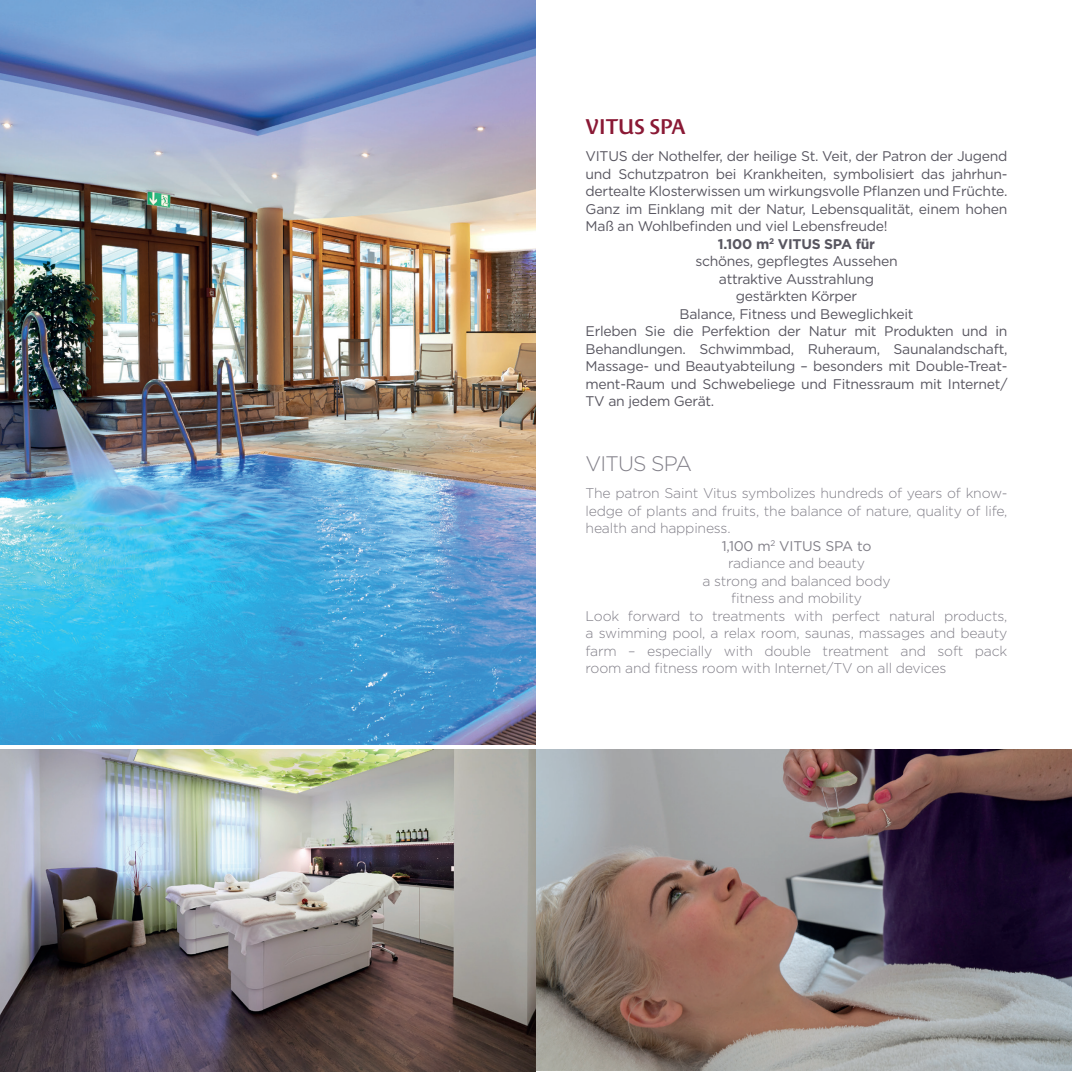
<style>
.page{position:relative;width:1072px;height:1072px;background:#fff}
.page>*{position:absolute;margin:0;border:0;box-sizing:border-box;transform-origin:0 0}
.t1{font:600 21px "Costa Std";letter-spacing:-.02em;color:#8a1935}
.t2{font:300 21px "Gotham";letter-spacing:-.04em;color:#817f88}
.t3{font:14px "Gotham";letter-spacing:-.02em;color:#585660}
.t4{font:300 14px "Gotham";letter-spacing:-.015em;color:#817f88}
.t5{font:700 14px "Gotham";letter-spacing:-.02em;color:#585660}
.t6{font:14px "Gotham";letter-spacing:-.015em;color:#817f88}
</style>
<div class="page">
<img style="left:0;top:0;width:536px;height:744px">
<img style="left:0;top:749px;width:1071px;height:322px">
<h1 class="t1" style="left:585px;top:114px;width:102px">VITUS SPA</h1>
<p class="t3" style="left:585px;top:147px;width:423px">VITUS der Nothelfer, der heilige St. Veit, der Patron der Jugend</p>
<p class="t3" style="left:585px;top:165px;width:421px">und Schutzpatron bei Krankheiten, symbolisiert das jahrhun-</p>
<p class="t3" style="left:585px;top:182px;width:423px">dertealte Klosterwissen um wirkungsvolle Pflanzen und Früchte.</p>
<p class="t3" style="left:585px;top:200px;width:423px">Ganz im Einklang mit der Natur, Lebensqualität, einem hohen</p>
<p class="t3" style="left:585px;top:217px;width:303px">Maß an Wohlbefinden und viel Lebensfreude!</p>
<p class="t5" style="left:718px;top:234px;width:159px">1.100 m<sup>2</sup> VITUS SPA für</p>
<p class="t3" style="left:695px;top:252px;width:204px">schönes, gepflegtes Aussehen</p>
<p class="t3" style="left:719px;top:270px;width:157px">attraktive Ausstrahlung</p>
<p class="t3" style="left:735px;top:287px;width:123px">gestärkten Körper</p>
<p class="t3" style="left:679px;top:305px;width:235px">Balance, Fitness und Beweglichkeit</p>
<p class="t3" style="left:585px;top:322px;width:423px">Erleben Sie die Perfektion der Natur mit Produkten und in</p>
<p class="t3" style="left:585px;top:340px;width:423px">Behandlungen. Schwimmbad, Ruheraum, Saunalandschaft,</p>
<p class="t3" style="left:585px;top:357px;width:423px">Massage- und Beautyabteilung – besonders mit Double-Treat-</p>
<p class="t3" style="left:585px;top:375px;width:423px">ment-Raum und Schwebeliege und Fitnessraum mit Internet/</p>
<p class="t3" style="left:585px;top:392px;width:130px">TV an jedem Gerät.</p>
<h1 class="t2" style="left:585px;top:450px;width:108px">VITUS SPA</h1>
<p class="t4" style="left:585px;top:484px;width:421px">The patron Saint Vitus symbolizes hundreds of years of know-</p>
<p class="t4" style="left:585px;top:502px;width:423px">ledge of plants and fruits, the balance of nature, quality of life,</p>
<p class="t4" style="left:585px;top:519px;width:146px">health and happiness.</p>
<p class="t6" style="left:721px;top:536px;width:151px">1,100 m<sup>2</sup> VITUS SPA to</p>
<p class="t4" style="left:728px;top:554px;width:138px">radiance and beauty</p>
<p class="t4" style="left:702px;top:572px;width:190px">a strong and balanced body</p>
<p class="t4" style="left:731px;top:589px;width:132px">fitness and mobility</p>
<p class="t4" style="left:585px;top:607px;width:423px">Look forward to treatments with perfect natural products,</p>
<p class="t4" style="left:585px;top:624px;width:423px">a swimming pool, a relax room, saunas, massages and beauty</p>
<p class="t4" style="left:585px;top:642px;width:423px">farm – especially with double treatment and soft pack</p>
<p class="t4" style="left:585px;top:659px;width:362px">room and fitness room with Internet/TV on all devices</p>
</div>
